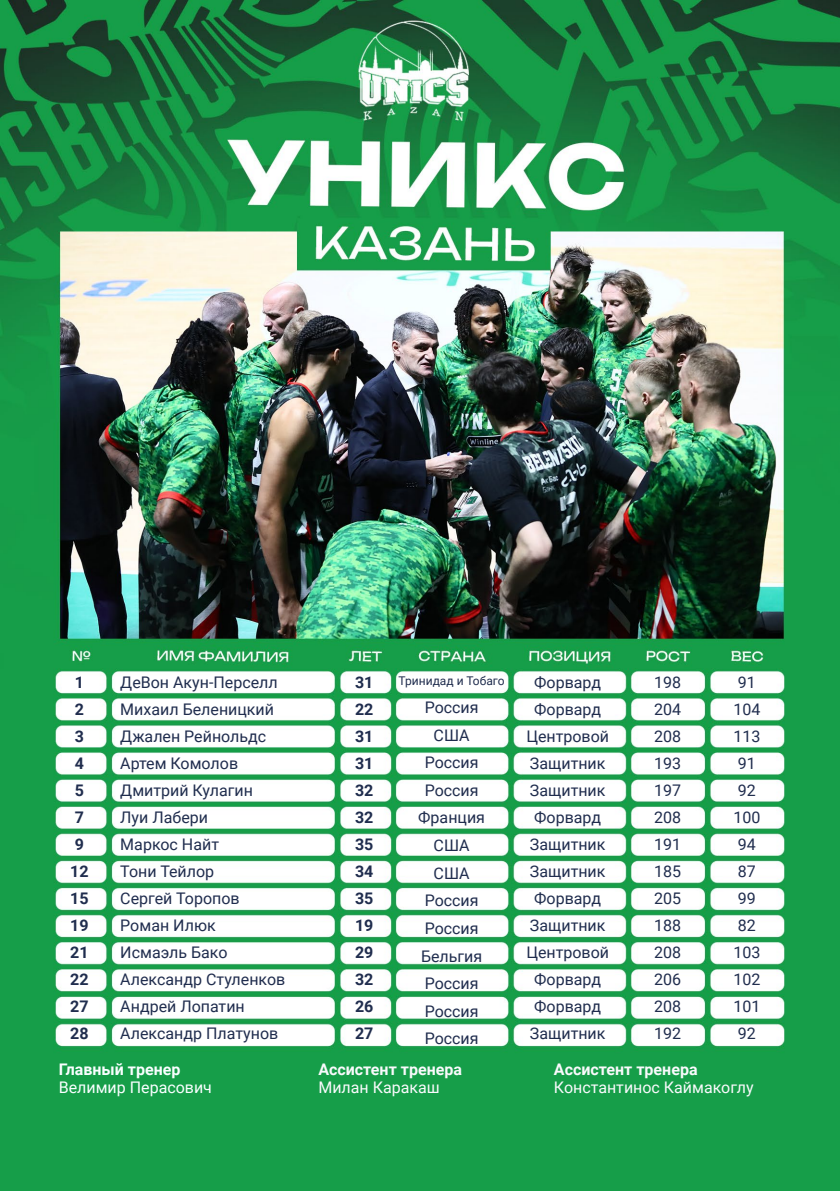
<style>
.page{position:relative;width:840px;height:1191px;background:#fff}
.page>*{position:absolute;margin:0;border:0;box-sizing:border-box;transform-origin:0 0}
.t1{font:16px/27px "Roboto";color:#202d4e}
.t2{font:700 16px/27px "Roboto";color:#202d4e}
.t3{font:16px "Roboto";color:#f9fafc}
.t4{font:700 16px "Roboto";color:#f9fafc}
.t5{font:16px "Roboto";color:#f9ffff}
.t6{font:700 16px "Roboto";color:#f9ffff}
.t7{font:12px "Roboto";color:#202d4e}
</style>
<div class="page">
<img style="left:0;top:0;width:839px;height:1191px">
<p class="t1" style="left:120px;top:668px;width:166px">ДеВон Акун-Перселл<br>Михаил Беленицкий<br>Джален Рейнольдс<br>Артем Комолов<br>Дмитрий Кулагин<br>Луи Лабери<br>Маркос Найт<br>Тони Тейлор<br>Сергей Торопов<br>Роман Илюк<br>Исмаэль Бако<br>Александр Стуленков<br>Андрей Лопатин<br>Александр Платунов</p>
<p class="t7" style="left:398px;top:672px;width:108px">Тринидад и Тобаго</p>
<p class="t2" style="left:70px;top:668px;width:20px">1<br>2<br>3<br>4<br>5<br>7<br>9<br>12<br>15<br>19<br>21<br>22<br>27<br>28</p>
<p class="t2" style="left:355px;top:668px;width:20px;text-align:justify">31<br>22<br>31<br>31<br>32<br>32<br>35<br>34<br>35<br>19<br>29<br>32<br>26<br>27</p>
<p class="t1" style="left:418px;top:693px;width:68px;line-height:27.6px;text-align:center">Россия<br>США<br>Россия<br>Россия<br>Франция<br>США<br>США<br>Россия<br>Россия<br>Бельгия<br>Россия<br>Россия<br>Россия</p>
<p class="t6" style="left:59px;top:1058px;width:123px">Главный тренер</p>
<p class="t5" style="left:59px;top:1076px;width:155px">Велимир Перасович</p>
<p class="t4" style="left:318px;top:1058px;width:145px">Ассистент тренера</p>
<p class="t3" style="left:318px;top:1076px;width:123px">Милан Каракаш</p>
<p class="t1" style="left:526px;top:668px;width:84px;text-align:center">Форвард<br>Форвард<br>Центровой<br>Защитник<br>Защитник<br>Форвард<br>Защитник<br>Защитник<br>Форвард<br>Защитник<br>Центровой<br>Форвард<br>Форвард<br>Защитник</p>
<p class="t1" style="left:653px;top:668px;width:28px;text-align:justify">198<br>204<br>208<br>193<br>197<br>208<br>191<br>185<br>205<br>188<br>208<br>206<br>208<br>192</p>
<p class="t1" style="left:733px;top:668px;width:28px">91<br>104<br>113<br>91<br>92<br>100<br>94<br>87<br>99<br>82<br>103<br>102<br>101<br>92</p>
<p class="t4" style="left:553px;top:1058px;width:145px">Ассистент тренера</p>
<p class="t3" style="left:553px;top:1076px;width:201px">Константинос Каймакоглу</p>
</div>
